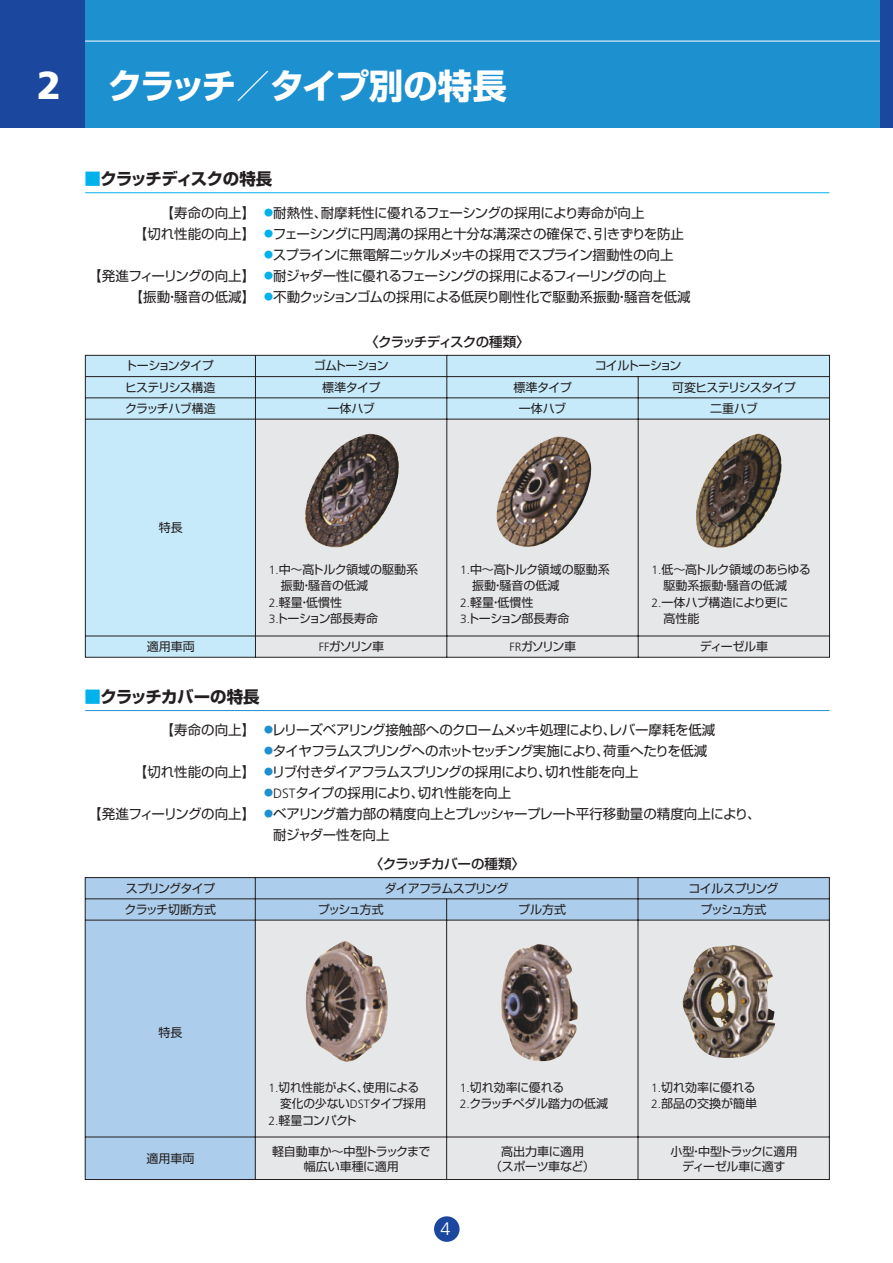
<style>
.page{position:relative;width:893px;height:1263px;background:#fff}
.page>*{position:absolute;margin:0;border:0;box-sizing:border-box;transform-origin:0 0}
.t1{font:34.5px "Shin Go Pro Bold 90 msp RKSJ H";letter-spacing:-.045em;color:#fff}
.t2{font:300 18px "Frutiger 45";color:#fff}
.t3{font:16.5px "Shin Go Pro Bold 90 msp RKSJ H";letter-spacing:-.035em;color:#231f20}
.t4{font:13.5px/21px "Shin Go Pro Regular 90 msp RKSJ H";letter-spacing:-.03em;color:#231f20}
.t5{font:13.5px "Shin Go Pro Regular 90 msp RKSJ H";letter-spacing:-.055em;color:#231f20}
.t6{font:13.5px/21px "Shin Go Pro Regular 90 msp RKSJ H";color:#231f20;text-align:right}
.t7{font:13.5px "Shin Go Pro Regular 90 msp RKSJ H";letter-spacing:-.065em;color:#231f20}
.t8{font:13.5px "Shin Go Pro Regular 90 msp RKSJ H";letter-spacing:-.05em;color:#231f20}
.t9{font:13.5px "Shin Go Pro Medium 90 msp RKSJ H";letter-spacing:-.055em;color:#231f20}
.t10{font:12px/21.3px "Shin Go Pro Regular 90 msp RKSJ H";letter-spacing:-.035em;color:#231f20;text-align:center}
.t11{font:12px/16.5px "Shin Go Pro Regular 90 msp RKSJ H";color:#231f20}
.t12{font:12px/21.3px "Shin Go Pro Regular 90 msp RKSJ H";letter-spacing:-.06em;color:#231f20}
.t13{font:12px/16.5px "Shin Go Pro Regular 90 msp RKSJ H";letter-spacing:-.015em;color:#231f20}
.t14{font:12px/15.1px "Shin Go Pro Regular 90 msp RKSJ H";letter-spacing:-.01em;color:#231f20;text-align:center}
.t15{font:12px/21.3px "Shin Go Pro Regular 90 msp RKSJ H";letter-spacing:-.065em;color:#231f20}
.t16{font:12px/21.3px "Shin Go Pro Regular 90 msp RKSJ H";letter-spacing:-.085em;color:#231f20;text-align:center}
.s1{font-family:"Frutiger 75";font-weight:900;font-size:39px}
.s2{font-family:"Shin Go Pro Regular 90 msp RKSJ H";color:#00b2eb}
.s3{font-size:9px;color:#00b2eb}
.s4{font-family:"Frutiger 45";font-weight:300}
.s5{font-size:9px;color:#1d90d0}
</style>
<div class="page">
<svg style="left:84px;top:877px;width:746px;height:303px;background:#cad7e4"></svg>
<svg style="left:85px;top:355px;width:745px;height:303px;background:#d2e2ea"></svg>
<div style="left:0;top:0;width:893px;height:128px;background:#1d90d0"></div>
<div style="left:434px;top:1216px;width:26px;height:26px;background:#1b489e;border-radius:50%"></div>
<img style="left:304px;top:434px;width:96px;height:115px">
<img style="left:495px;top:436px;width:98px;height:112px">
<img style="left:695px;top:434px;width:88px;height:115px">
<img style="left:302px;top:941px;width:88px;height:121px">
<img style="left:499px;top:944px;width:79px;height:119px">
<img style="left:683px;top:945px;width:92px;height:113px">
<hr style="left:73px;top:41px;width:820px;height:1px;background:#fff">
<div style="left:0;top:0;width:85px;height:128px;background:#1b489e"></div>
<hr style="left:85px;top:192px;width:744px;height:1px;background:#00b2eb">
<hr style="left:85px;top:710px;width:744px;height:1px;background:#1d90d0">
<div style="left:880px;top:0;width:13px;height:128px;background:#1b489e"></div>
<p class="t1" style="left:37px;top:73px;width:471px"><span class="s1">2</span> クラッチ／タイプ別の特長</p>
<p class="t3" style="left:84px;top:173px;width:189px"><span class="s2">■</span>クラッチディスクの特長</p>
<p class="t6" style="left:134px;top:204px;width:123px">【寿命の向上】<br>【切れ性能の向上】</p>
<p class="t6" style="left:88px;top:267px;width:169px">【発進フィーリングの向上】【振動・騒音の低減】</p>
<p class="t12" style="left:125px;top:357px;width:92px">トーションタイプヒステリシス構造クラッチハブ構造</p>
<p class="t4" style="left:264px;top:204px;width:382px"><span class="s3">●</span>耐熱性、耐摩耗性に優れるフェーシングの採用により寿命が向上</p>
<p class="t4" style="left:264px;top:225px;width:421px"><span class="s3">●</span>フェーシングに円周溝の採用と十分な溝深さの確保で、引きずりを防止</p>
<p class="t4" style="left:264px;top:246px;width:411px"><span class="s3">●</span>スプラインに無電解ニッケルメッキの採用でスプライン摺動性の向上</p>
<p class="t7" style="left:264px;top:270px;width:404px"><span class="s3">●</span>耐ジャダー性に優れるフェーシングの採用によるフィーリングの向上</p>
<p class="t4" style="left:264px;top:288px;width:428px"><span class="s3">●</span>不動クッションゴムの採用による低戻り剛性化で駆動系振動・騒音を低減</p>
<p class="t9" style="left:365px;top:337px;width:166px">〈クラッチディスクの種類〉</p>
<p class="t10" style="left:314px;top:357px;width:76px">ゴムトーション標準タイプ<br>一体ハブ</p>
<p class="t10" style="left:513px;top:378px;width:60px">標準タイプ一体ハブ</p>
<p class="t12" style="left:595px;top:357px;width:88px">コイルトーション</p>
<p class="t12" style="left:672px;top:378px;width:125px">可変ヒステリシスタイプ</p>
<p class="t10" style="left:710px;top:399px;width:49px">二重ハブ</p>
<p class="t10" style="left:159px;top:518px;width:25px">特長</p>
<p class="t11" style="left:269px;top:563px;width:151px"><span class="s4">1.</span>中～高トルク領域の駆動系</p>
<p class="t10" style="left:281px;top:577px;width:89px">振動・騒音の低減</p>
<p class="t10" style="left:269px;top:593px;width:75px"><span class="s4">2.</span>軽量・低慣性</p>
<p class="t10" style="left:269px;top:610px;width:111px"><span class="s4">3.</span>トーション部長寿命</p>
<p class="t11" style="left:460px;top:563px;width:151px"><span class="s4">1.</span>中～高トルク領域の駆動系</p>
<p class="t10" style="left:472px;top:577px;width:89px">振動・騒音の低減</p>
<p class="t10" style="left:460px;top:593px;width:75px"><span class="s4">2.</span>軽量・低慣性</p>
<p class="t10" style="left:460px;top:610px;width:111px"><span class="s4">3.</span>トーション部長寿命</p>
<p class="t10" style="left:651px;top:560px;width:161px"><span class="s4">1.</span>低～高トルク領域のあらゆる</p>
<p class="t11" style="left:663px;top:579px;width:125px">駆動系振動・騒音の低減</p>
<p class="t10" style="left:651px;top:593px;width:138px"><span class="s4">2.</span>一体ハブ構造により更に</p>
<p class="t10" style="left:663px;top:610px;width:37px">高性能</p>
<p class="t10" style="left:147px;top:638px;width:49px">適用車両</p>
<p class="t10" style="left:319px;top:638px;width:67px"><span class="s4">FF</span>ガソリン車</p>
<p class="t10" style="left:509px;top:638px;width:68px"><span class="s4">FR</span>ガソリン車</p>
<p class="t10" style="left:700px;top:638px;width:70px">ディーゼル車</p>
<p class="t3" style="left:84px;top:690px;width:177px"><span class="s2">■</span>クラッチカバーの特長</p>
<p class="t4" style="left:160px;top:721px;width:96px">【寿命の向上】</p>
<p class="t6" style="left:134px;top:763px;width:123px">【切れ性能の向上】</p>
<p class="t5" style="left:88px;top:809px;width:169px">【発進フィーリングの向上】</p>
<p class="t4" style="left:264px;top:721px;width:453px"><span class="s5">●</span>レリーズベアリング接触部へのクロームメッキ処理により、レバー摩耗を低減</p>
<p class="t5" style="left:264px;top:746px;width:445px"><span class="s5">●</span>タイヤフラムスプリングへのホットセッチング実施により、荷重へたりを低減</p>
<p class="t8" style="left:264px;top:767px;width:376px"><span class="s5">●</span>リブ付きダイアフラムスプリングの採用により、切れ性能を向上</p>
<p class="t4" style="left:264px;top:784px;width:249px"><span class="s5">●</span><span class="s4">DST</span>タイプの採用により、切れ性能を向上</p>
<p class="t4" style="left:273px;top:805px;width:489px;text-indent:-9px"><span class="s5">●</span>ベアリング着力部の精度向上とプレッシャープレート平行移動量の精度向上により、耐ジャダー性を向上</p>
<p class="t9" style="left:370px;top:858px;width:157px">〈クラッチカバーの種類〉</p>
<p class="t15" style="left:125px;top:879px;width:93px">スプリングタイプクラッチ切断方式</p>
<p class="t16" style="left:689px;top:879px;width:92px">コイルスプリングプッシュ方式</p>
<p class="t12" style="left:385px;top:879px;width:125px">ダイアフラムスプリング</p>
<p class="t10" style="left:318px;top:900px;width:67px">プッシュ方式</p>
<p class="t10" style="left:518px;top:900px;width:49px">プル方式</p>
<p class="t10" style="left:159px;top:1023px;width:25px">特長</p>
<p class="t13" style="left:269px;top:1081px;width:159px"><span class="s4">1.</span>切れ性能がよく、使用による　変化の少ない<span class="s4">DST</span>タイプ採用<br><span class="s4">2.</span>軽量コンパクト</p>
<p class="t10" style="left:460px;top:1081px;width:150px;line-height:16.5px;text-align:left"><span class="s4">1.</span>切れ効率に優れる<br><span class="s4">2.</span>クラッチペダル踏力の低減</p>
<p class="t11" style="left:651px;top:1081px;width:107px"><span class="s4">1.</span>切れ効率に優れる<br><span class="s4">2.</span>部品の交換が簡単</p>
<p class="t10" style="left:147px;top:1149px;width:49px">適用車両</p>
<p class="t14" style="left:272px;top:1145px;width:160px">軽自動車か～中型トラックまで幅広い車種に適用</p>
<p class="t10" style="left:490px;top:1145px;width:106px;line-height:15.1px">高出力車に適用<br>（スポーツ車など）</p>
<p class="t10" style="left:670px;top:1145px;width:128px;line-height:15.1px">小型・中型トラックに適用ディーゼル車に適す</p>
<p class="t2" style="left:441px;top:1222px;width:12px">4</p>
</div>
